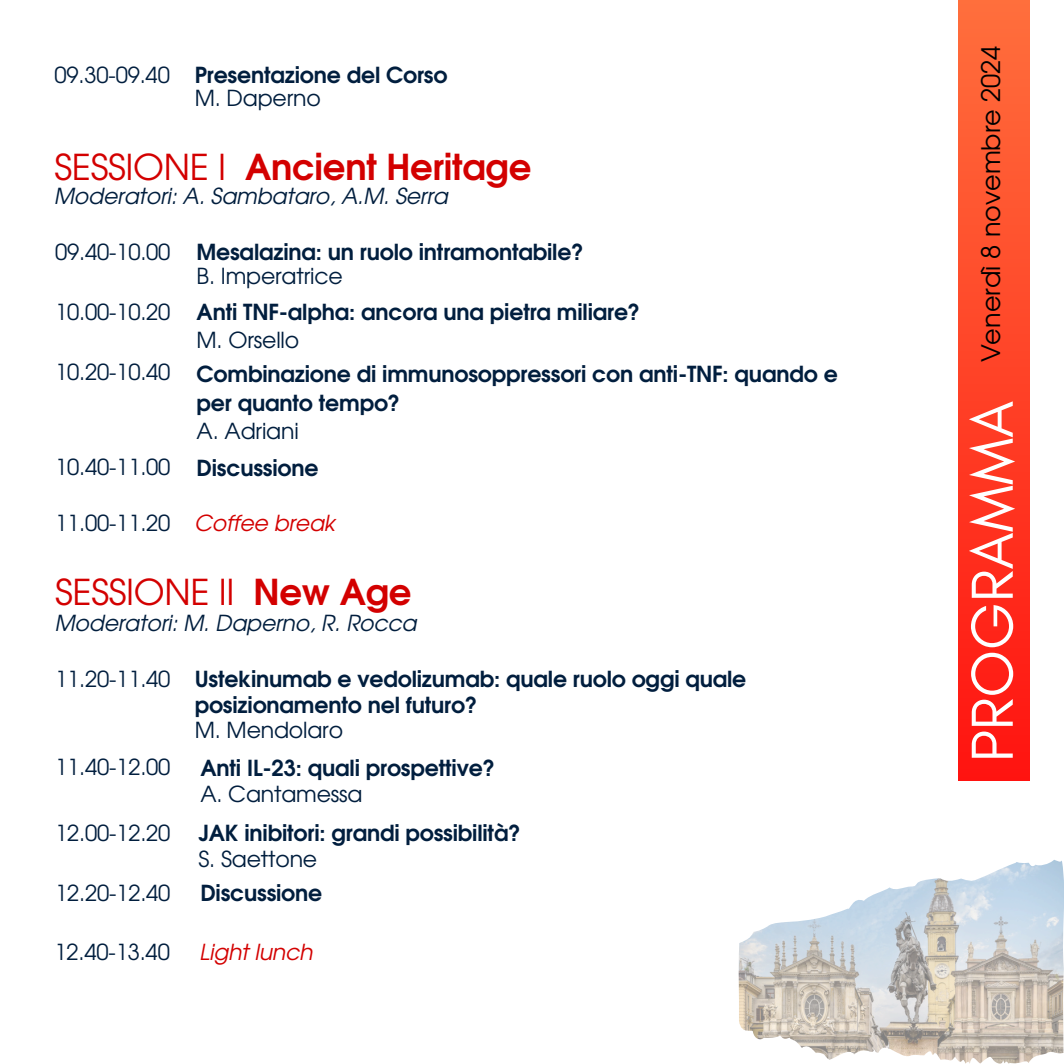
<style>
.page{position:relative;width:1064px;height:1064px;background:#fff}
.page>*{position:absolute;margin:0;border:0;box-sizing:border-box;transform-origin:0 0}
.t1{font:60.25px "Glacial Indifference";color:#fff}
.t2{font:700 35.5px "Te X Gyre Adventor";letter-spacing:-.01em;color:#d30000}
.t3{font:35.5px "Te X Gyre Adventor";letter-spacing:-.01em;color:#d30000}
.t4{font:25.5px "Te X Gyre Adventor";color:#000}
.t5{font:700 22px "Te X Gyre Adventor";letter-spacing:-.01em;color:#011e3e}
.t6{font:22px "Te X Gyre Adventor";letter-spacing:-.01em;color:#011e3e}
.t7{font:italic 22px "Te X Gyre Adventor";letter-spacing:-.01em;color:#011e3e}
.t8{font:italic 22px "Te X Gyre Adventor";letter-spacing:-.01em;color:#d30000}
.s1{font-weight:400}
.s2{font-weight:700}
</style>
<div class="page">
<div style="left:958px;top:0;width:70px;height:780px;background:linear-gradient(to bottom,#ff6f3c,#ff1310)"></div>
<img style="left:738px;top:860px;width:325px;height:203px">
<p class="t6" style="left:54px;top:58px;width:117px">09.30-09.40</p>
<p class="t5" style="left:195px;top:55px;width:254px">Presentazione del Corso</p>
<p class="t6" style="left:195px;top:81px;width:127px">M. Daperno</p>
<p class="t2" style="left:54px;top:136px;width:478px"><span class="s1">SESSIONE I</span> Ancient Heritage</p>
<h2 class="t7" style="left:54px;top:179px;width:395px">Moderatori: A. Sambataro, A.M. Serra</h2>
<p class="t6" style="left:55px;top:235px;width:117px">09.40-10.00</p>
<p class="t5" style="left:196px;top:233px;width:388px">Mesalazina: un ruolo intramontabile?</p>
<p class="t6" style="left:196px;top:258px;width:148px">B. Imperatrice</p>
<p class="t6" style="left:55px;top:295px;width:117px">10.00-10.20</p>
<p class="t5" style="left:196px;top:293px;width:445px">Anti TNF-alpha: ancora una pietra miliare?</p>
<p class="t6" style="left:196px;top:322px;width:104px">M. Orsello</p>
<p class="t6" style="left:55px;top:354px;width:117px">10.20-10.40</p>
<p class="t5" style="left:196px;top:354px;width:642px">Combinazione di immunosoppressori con anti-TNF: quando e</p>
<p class="t5" style="left:196px;top:384px;width:205px">per quanto tempo?</p>
<p class="t6" style="left:196px;top:413px;width:104px">A. Adriani</p>
<p class="t6" style="left:55px;top:449px;width:117px">10.40-11.00</p>
<p class="t5" style="left:196px;top:448px;width:123px">Discussione</p>
<h4 class="t6" style="left:55px;top:505px;width:117px">11.00-11.20</h4>
<p class="t8" style="left:195px;top:505px;width:142px">Coffee break</p>
<p class="t3" style="left:55px;top:563px;width:358px">SESSIONE II <span class="s2">New Age</span></p>
<h2 class="t7" style="left:55px;top:605px;width:363px">Moderatori: M. Daperno, R. Rocca</h2>
<p class="t6" style="left:55px;top:661px;width:117px">11.20-11.40</p>
<p class="t5" style="left:195px;top:659px;width:553px">Ustekinumab e vedolizumab: quale ruolo oggi quale</p>
<p class="t5" style="left:195px;top:685px;width:284px">posizionamento nel futuro?</p>
<p class="t6" style="left:195px;top:712px;width:150px">M. Mendolaro</p>
<p class="t6" style="left:55px;top:749px;width:117px">11.40-12.00</p>
<p class="t5" style="left:200px;top:749px;width:296px">Anti IL-23: quali prospettive?</p>
<p class="t6" style="left:200px;top:776px;width:164px">A. Cantamessa</p>
<p class="t6" style="left:55px;top:815px;width:117px">12.00-12.20</p>
<h3 class="t5" style="left:198px;top:814px;width:323px">JAK inibitori: grandi possibilità?</h3>
<h1 class="t6" style="left:198px;top:841px;width:120px">S. Saettone</h1>
<p class="t6" style="left:55px;top:875px;width:117px">12.20-12.40</p>
<p class="t5" style="left:200px;top:873px;width:123px">Discussione</p>
<p class="t6" style="left:54px;top:934px;width:117px">12.40-13.40</p>
<h4 class="t8" style="left:200px;top:934px;width:115px">Light lunch</h4>
<p class="t4" style="left:970px;top:362px;width:318px;rotate:-90deg">Venerdì 8 novembre 2024</p>
<p class="t1" style="left:955px;top:762px;width:363px;rotate:-90deg">PROGRAMMA</p>
</div>
